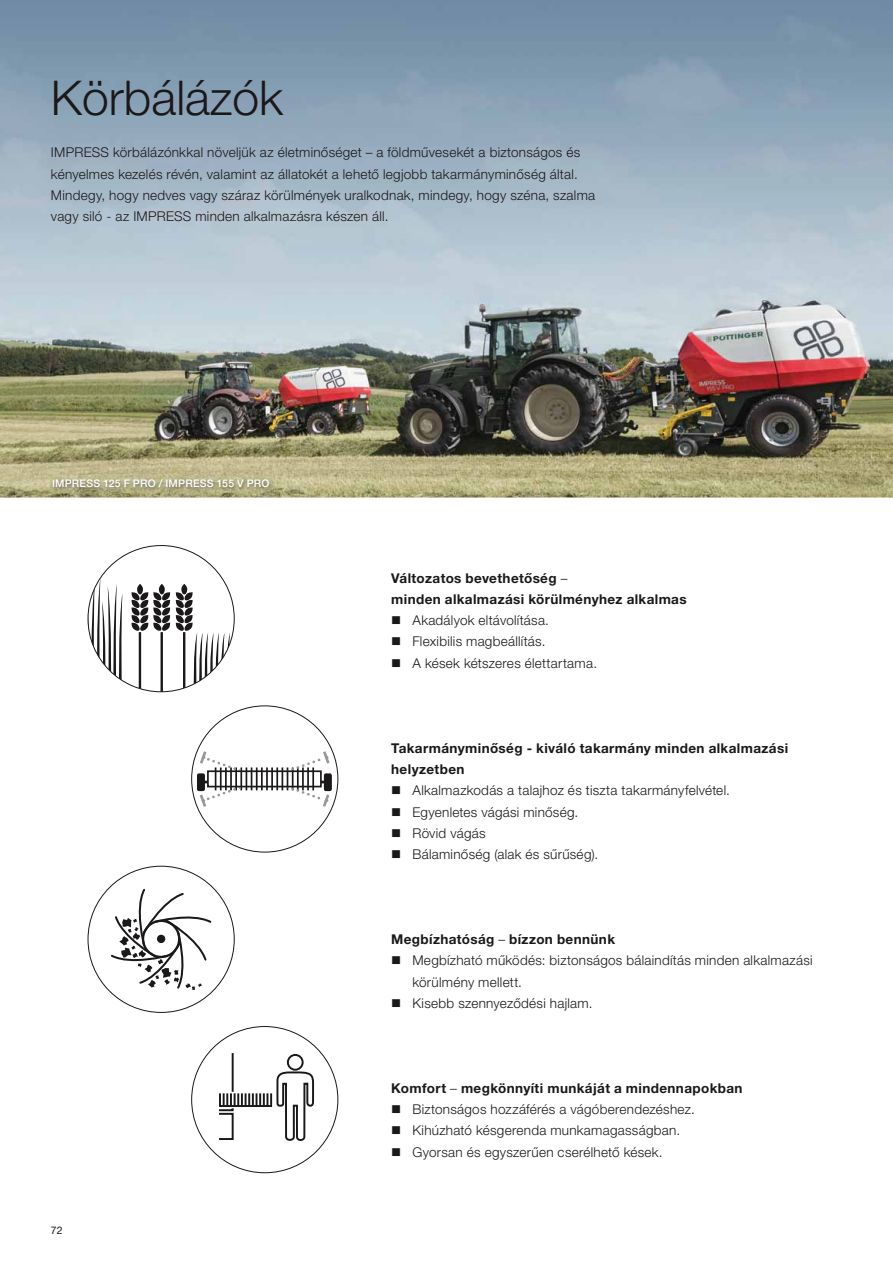
<style>
.page{position:relative;width:893px;height:1263px;background:#fff}
.page>*{position:absolute;margin:0;border:0;box-sizing:border-box;transform-origin:0 0}
.t1{font:300 48px "Helvetica Neue LTW1 G";color:#1b1819}
.t2{font:300 13.5px/21.3px "Helvetica Neue LTW1 G";letter-spacing:.02em;color:#1b1819}
.t3{font:700 13.5px/21.3px "Helvetica Neue LTW1 G";letter-spacing:.03em;color:#1b1819}
.t4{font:500 10.5px "Helvetica Neue LTW1 G";letter-spacing:.025em;color:#fff}
.t5{font:10.5px "Helvetica Neue LTW1 G";color:#1b1819}
.s1{font-weight:300}
.s2{font-weight:700}
</style>
<div class="page">
<img style="left:0;top:0;width:893px;height:497px">
<img style="left:49px;top:475px;width:226px;height:17px">
<svg style="left:109px;top:887px;width:104px;height:103px"></svg>
<div style="left:287px;top:1054px;width:17px;height:16px;border:2px solid #1b1819;border-radius:50%"></div>
<hr style="left:232px;top:1053px;width:2px;height:39px;background:#1b1819">
<svg style="left:217px;top:1070px;width:98px;height:104px"></svg>
<hr style="left:219px;top:1105px;width:53px;height:2px;background:#1b1819">
<svg style="left:197px;top:748px;width:135px;height:62px"></svg>
<svg style="left:88px;top:578px;width:34px;height:103px"></svg>
<div style="left:137px;top:584px;width:6px;height:10px;background:#1b1819;border-radius:50%"></div>
<div style="left:159px;top:584px;width:6px;height:10px;background:#1b1819;border-radius:50%"></div>
<div style="left:181px;top:584px;width:6px;height:10px;background:#1b1819;border-radius:50%"></div>
<svg style="left:131px;top:592px;width:103px;height:100px"></svg>
<h1 class="t1" style="left:51px;top:81px;width:234px">Körbálázók</h1>
<p class="t2" style="left:51px;top:143px;width:546px">IMPRESS körbálázónkkal növeljük az életminőséget – a földművesekét a biztonságos és kényelmes kezelés révén, valamint az állatokét a lehető legjobb takarmányminőség által.<br>Mindegy, hogy nedves vagy száraz körülmények uralkodnak, mindegy, hogy széna, szalma vagy siló - az IMPRESS minden alkalmazásra készen áll.</p>
<p class="t4" style="left:52px;top:479px;width:219px">IMPRESS 125 F PRO / IMPRESS 155 V PRO</p>
<p class="t5" style="left:51px;top:1226px;width:13px">72</p>
<p class="t3" style="left:391px;top:569px;width:297px">Változatos bevethetőség <span class="s1">–<br></span>minden alkalmazási körülményhez alkalmas</p>
<p class="t2" style="left:412px;top:611px;width:186px">Akadályok eltávolítása.<br>Flexibilis magbeállítás.<br>A kések kétszeres élettartama.</p>
<p class="t3" style="left:391px;top:739px;width:398px">Takarmányminőség - kiváló takarmány minden alkalmazási helyzetben</p>
<p class="t2" style="left:412px;top:781px;width:319px">Alkalmazkodás a talajhoz és tiszta takarmányfelvétel.<br>Egyenletes vágási minőség.<br>Rövid vágás<br>Bálaminőség (alak és sűrűség).</p>
<p class="t2" style="left:412px;top:930px;width:402px;text-indent:-21px"><span class="s2">Megbízhatóság</span> – <span class="s2">bízzon bennünk<br></span>Megbízható működés: biztonságos bálaindítás minden alkalmazási körülmény mellett.<br>Kisebb szennyeződési hajlam.</p>
<p class="t2" style="left:412px;top:1079px;width:332px;text-indent:-21px"><span class="s2">Komfort</span> – <span class="s2">megkönnyíti munkáját a mindennapokban </span>Biztonságos hozzáférés a vágóberendezéshez.<br>Kihúzható késgerenda munkamagasságban.<br>Gyorsan és egyszerűen cserélhető kések.</p>
</div>
